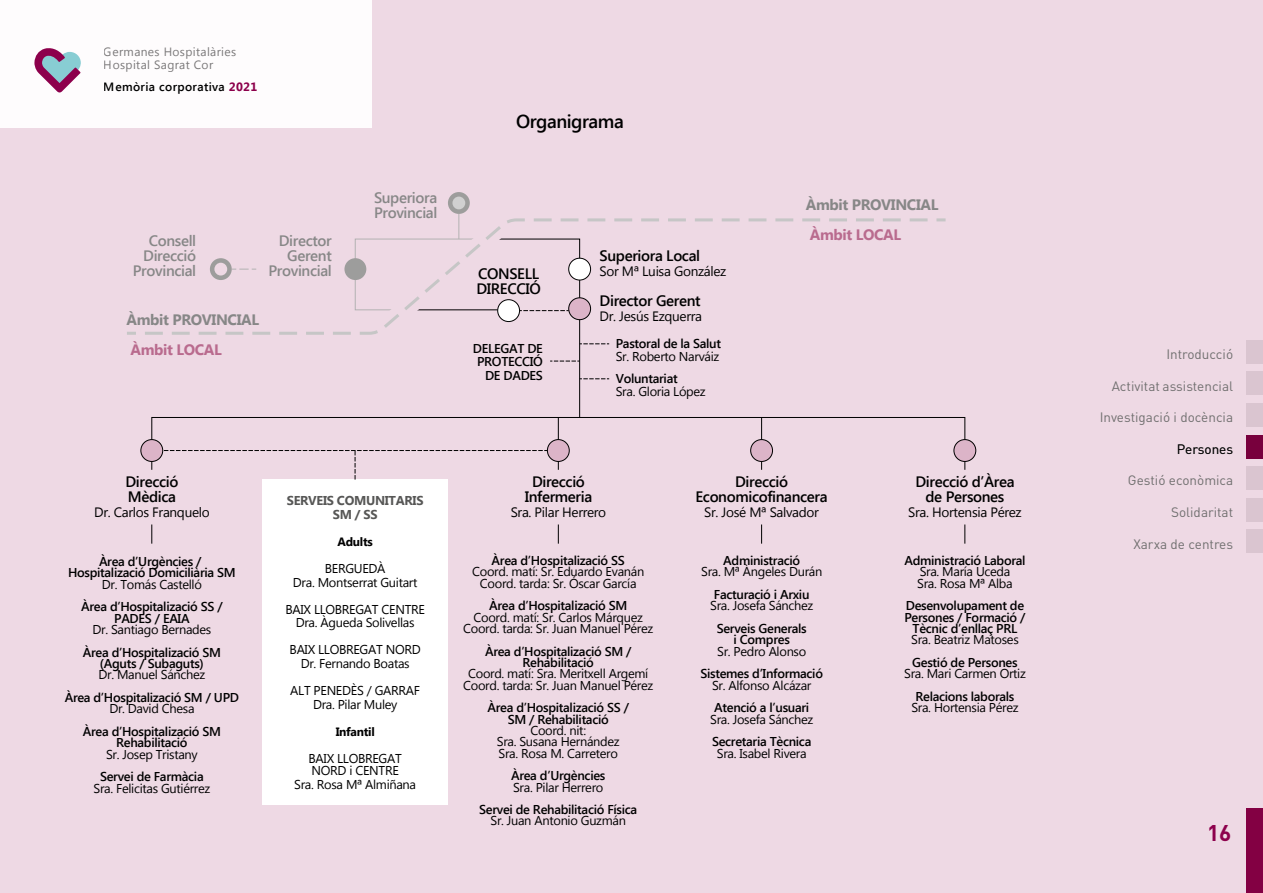
<style>
.page{position:relative;width:1263px;height:893px;background:#eed9e4}
.page>*{position:absolute;margin:0;border:0;box-sizing:border-box;transform-origin:0 0}
.t1{font:700 22.5px "DIN Pro";color:#8d004c}
.t2{font:600 18.75px "Segoe UI";letter-spacing:-.025em;color:#000}
.t3{font:600 15.15px/15.1px "Segoe UI";letter-spacing:-.025em;color:#000;text-align:center}
.t4{font:600 15.15px/15.1px "Segoe UI";letter-spacing:-.025em;color:#878787;text-align:right}
.t5{font:700 15.15px "Segoe UI";letter-spacing:-.025em;color:#878787}
.t6{font:700 15.15px "Segoe UI";letter-spacing:-.025em;color:#b96b8e}
.t7{font:13.65px "Segoe UI";letter-spacing:-.025em;color:#000}
.t8{font:13.5px "DIN Pro";color:#706f6f}
.t9{font:13.5px "DIN Pro";color:#000}
.t10{font:12.9px/11.2px "Segoe UI";letter-spacing:-.025em;color:#000;text-align:center}
.t11{font:600 12.9px/11.2px "Segoe UI";letter-spacing:-.025em;color:#000;text-align:center}
.t12{font:700 12.9px/13.6px "Segoe UI";letter-spacing:-.025em;color:#575756;text-align:center}
.t13{font:700 12.15px "Segoe UI";letter-spacing:-.025em;color:#000}
.t14{font:12px/13.5px "Segoe UI";letter-spacing:.03em;color:#7c7b7b}
.t15{font:600 12px "Segoe UI";letter-spacing:.03em;color:#000}
.s1{font-weight:700;color:#8d004c}
</style>
<div class="page">
<div style="left:1246px;top:808px;width:17px;height:85px;background:#830043"></div>
<div style="left:1246px;top:340px;width:17px;height:23px;background:#dac5d0"></div>
<div style="left:1246px;top:530px;width:17px;height:23px;background:#dac5d0"></div>
<div style="left:1246px;top:498px;width:17px;height:23px;background:#dac5d0"></div>
<div style="left:1246px;top:466px;width:17px;height:24px;background:#dac5d0"></div>
<div style="left:1246px;top:403px;width:17px;height:23px;background:#dac5d0"></div>
<div style="left:1246px;top:372px;width:17px;height:23px;background:#dac5d0"></div>
<div style="left:1246px;top:435px;width:17px;height:23px;background:#78003d"></div>
<div style="left:0;top:0;width:371px;height:128px;background:#fefcfd"></div>
<svg style="left:34px;top:48px;width:47px;height:45px"></svg>
<div style="left:262px;top:480px;width:186px;height:325px;background:#fff"></div>
<svg style="left:151px;top:524px;width:1px;height:20px"></svg>
<svg style="left:558px;top:524px;width:1px;height:20px"></svg>
<svg style="left:761px;top:524px;width:1px;height:20px"></svg>
<svg style="left:964px;top:524px;width:1px;height:20px"></svg>
<div style="left:151px;top:417px;width:814px;height:53px;border:1px solid #000"></div>
<hr style="left:558px;top:417px;width:1px;height:53px;background:#000">
<hr style="left:761px;top:417px;width:1px;height:53px;background:#000">
<svg style="left:152px;top:450px;width:406px;height:30px"></svg>
<div style="left:141px;top:440px;width:22px;height:21px;background:#dcb4c8;border-radius:50%"></div>
<div style="left:140px;top:439px;width:23px;height:23px;border:1px solid #000;border-radius:50%"></div>
<div style="left:547px;top:440px;width:22px;height:21px;background:#dcb4c8;border-radius:50%"></div>
<div style="left:547px;top:439px;width:23px;height:23px;border:1px solid #000;border-radius:50%"></div>
<div style="left:954px;top:440px;width:22px;height:21px;background:#dcb4c8;border-radius:50%"></div>
<div style="left:953px;top:439px;width:23px;height:23px;border:1px solid #000;border-radius:50%"></div>
<div style="left:751px;top:440px;width:21px;height:21px;background:#dcb4c8;border-radius:50%"></div>
<div style="left:750px;top:439px;width:23px;height:23px;border:1px solid #000;border-radius:50%"></div>
<svg style="left:354px;top:192px;width:255px;height:226px"></svg>
<svg style="left:127px;top:196px;width:819px;height:155px"></svg>
<svg style="left:127px;top:332px;width:9px;height:3px"></svg>
<svg style="left:142px;top:217px;width:793px;height:119px"></svg>
<svg style="left:936px;top:218px;width:9px;height:3px"></svg>
<p class="t14" style="left:104px;top:44px;width:134px">Germanes Hospitalàries<br>Hospital Sagrat Cor</p>
<p class="t15" style="left:104px;top:79px;width:155px">Memòria corporativa <span class="s1">2021</span></p>
<p class="t4" style="left:133px;top:232px;width:65px">Consell<br>Direcció<br>Provincial</p>
<p class="t4" style="left:268px;top:232px;width:65px">Director<br>Gerent<br>Provincial</p>
<p class="t5" style="left:126px;top:309px;width:134px">Àmbit PROVINCIAL</p>
<p class="t6" style="left:130px;top:339px;width:93px">Àmbit LOCAL</p>
<p class="t4" style="left:374px;top:189px;width:65px;text-align:left">Superiora<br>Provincial</p>
<h2 class="t2" style="left:516px;top:108px;width:109px">Organigrama</h2>
<p class="t3" style="left:600px;top:248px;width:102px">Superiora Local</p>
<p class="t3" style="left:478px;top:265px;width:62px">CONSELL</p>
<p class="t7" style="left:600px;top:262px;width:128px">Sor Mª Luisa González</p>
<p class="t3" style="left:476px;top:280px;width:66px">DIRECCIÓ</p>
<p class="t3" style="left:600px;top:292px;width:102px">Director Gerent</p>
<p class="t7" style="left:600px;top:307px;width:104px">Dr. Jesús Ezquerra</p>
<p class="t11" style="left:473px;top:341px;width:72px;line-height:13.6px;text-align:right">DELEGAT DE<br>PROTECCIÓ<br>DE DADES</p>
<p class="t11" style="left:616px;top:337px;width:107px">Pastoral de la Salut</p>
<p class="t10" style="left:616px;top:350px;width:105px">Sr. Roberto Narváiz</p>
<p class="t11" style="left:616px;top:372px;width:63px">Voluntariat</p>
<p class="t10" style="left:616px;top:385px;width:91px">Sra. Gloria López</p>
<p class="t5" style="left:806px;top:194px;width:134px">Àmbit PROVINCIAL</p>
<p class="t6" style="left:810px;top:224px;width:93px">Àmbit LOCAL</p>
<p class="t3" style="left:125px;top:473px;width:54px;text-align:left">Direcció<br>Mèdica</p>
<p class="t7" style="left:94px;top:503px;width:117px">Dr. Carlos Franquelo</p>
<p class="t11" style="left:68px;top:555px;width:169px">Àrea d’Urgències /<br>Hospitalizació Domiciliària SM</p>
<p class="t10" style="left:102px;top:578px;width:102px">Dr. Tomás Castelló</p>
<p class="t11" style="left:81px;top:601px;width:143px">Àrea d’Hospitalizació SS /<br>PADES / EAIA</p>
<p class="t10" style="left:93px;top:623px;width:120px">Dr. Santiago Bernades</p>
<p class="t11" style="left:83px;top:646px;width:140px">Àrea d’Hospitalizació SM (Aguts / Subaguts)</p>
<p class="t10" style="left:99px;top:669px;width:108px">Dr. Manuel Sánchez</p>
<p class="t11" style="left:65px;top:691px;width:176px">Àrea d’Hospitalizació SM / UPD</p>
<p class="t10" style="left:109px;top:702px;width:87px">Dr. David Chesa</p>
<p class="t11" style="left:83px;top:725px;width:140px">Àrea d’Hospitalizació SM<br>Rehabilitació</p>
<p class="t10" style="left:106px;top:748px;width:93px">Sr. Josep Tristany</p>
<p class="t11" style="left:100px;top:770px;width:105px">Servei de Farmàcia</p>
<p class="t10" style="left:94px;top:782px;width:118px">Sra. Felicitas Gutiérrez</p>
<p class="t12" style="left:287px;top:493px;width:138px">SERVEIS COMUNITARIS<br>SM / SS</p>
<p class="t13" style="left:338px;top:533px;width:37px">Adults</p>
<p class="t10" style="left:293px;top:561px;width:126px;line-height:13.6px">BERGUEDÀ<br>Dra. Montserrat Guitart</p>
<p class="t10" style="left:285px;top:602px;width:141px;line-height:13.6px">BAIX LLOBREGAT CENTRE<br>Dra. Àgueda Solivellas</p>
<p class="t10" style="left:290px;top:642px;width:133px;line-height:13.6px">BAIX LLOBREGAT NORD<br>Dr. Fernando Boatas</p>
<p class="t10" style="left:290px;top:683px;width:131px;line-height:13.6px">ALT PENEDÈS / GARRAF<br>Dra. Pilar Muley</p>
<p class="t13" style="left:336px;top:723px;width:41px">Infantil</p>
<p class="t10" style="left:309px;top:752px;width:95px;line-height:12px;text-align:left">BAIX LLOBREGAT<br>NORD i CENTRE</p>
<p class="t10" style="left:294px;top:778px;width:123px">Sra. Rosa Mª Almiñana</p>
<p class="t3" style="left:525px;top:473px;width:69px">Direcció<br>Infermeria</p>
<p class="t7" style="left:511px;top:503px;width:97px">Sra. Pilar Herrero</p>
<p class="t11" style="left:492px;top:554px;width:135px">Àrea d’Hospitalizació SS</p>
<p class="t10" style="left:472px;top:566px;width:174px">Coord. matí: Sr. Eduardo Evanán<br>Coord. tarda: Sr. Óscar García</p>
<p class="t11" style="left:489px;top:600px;width:140px">Àrea d’Hospitalizació SM</p>
<p class="t10" style="left:463px;top:611px;width:192px">Coord. matí: Sr. Carlos Márquez<br>Coord. tarda: Sr. Juan Manuel Pérez</p>
<p class="t11" style="left:485px;top:645px;width:148px">Àrea d’Hospitalizació SM /<br>Rehabilitació</p>
<p class="t10" style="left:463px;top:667px;width:192px">Coord. matí: Sra. Meritxell Argemí<br>Coord. tarda: Sr. Juan Manuel Pérez</p>
<p class="t11" style="left:487px;top:701px;width:143px">Àrea d’Hospitalizació SS /<br>SM / Rehabilitació</p>
<p class="t10" style="left:497px;top:724px;width:124px">Coord. nit:<br>Sra. Susana Hernández<br>Sra. Rosa M. Carretero</p>
<p class="t11" style="left:511px;top:769px;width:96px">Àrea d’Urgències</p>
<p class="t10" style="left:513px;top:781px;width:92px">Sra. Pilar Herrero</p>
<p class="t11" style="left:479px;top:803px;width:159px">Servei de Rehabilitació Física</p>
<p class="t10" style="left:490px;top:815px;width:137px">Sr. Juan Antonio Guzmán</p>
<p class="t3" style="left:695px;top:473px;width:134px">Direcció<br>Economicofinancera</p>
<p class="t7" style="left:704px;top:503px;width:116px">Sr. José Mª Salvador</p>
<p class="t11" style="left:723px;top:554px;width:78px">Administració</p>
<p class="t10" style="left:701px;top:566px;width:123px">Sra. Mª Àngeles Durán</p>
<p class="t11" style="left:714px;top:588px;width:97px">Facturació i Arxiu</p>
<p class="t10" style="left:710px;top:600px;width:105px">Sra. Josefa Sánchez</p>
<p class="t11" style="left:717px;top:622px;width:92px">Serveis Generals i Compres</p>
<p class="t10" style="left:717px;top:645px;width:91px">Sr. Pedro Alonso</p>
<p class="t11" style="left:700px;top:667px;width:124px">Sistemes d’Informació</p>
<p class="t10" style="left:712px;top:679px;width:101px">Sr. Alfonso Alcázar</p>
<p class="t11" style="left:714px;top:701px;width:97px">Atenció a l’usuari</p>
<p class="t10" style="left:710px;top:713px;width:105px">Sra. Josefa Sánchez</p>
<p class="t11" style="left:712px;top:735px;width:101px">Secretaria Tècnica</p>
<p class="t10" style="left:717px;top:747px;width:91px">Sra. Isabel Rivera</p>
<p class="t3" style="left:915px;top:473px;width:101px">Direcció d’Àrea de Persones</p>
<p class="t7" style="left:908px;top:503px;width:115px">Sra. Hortensia Pérez</p>
<p class="t11" style="left:904px;top:554px;width:123px">Administració Laboral</p>
<p class="t10" style="left:917px;top:566px;width:97px;text-align:left">Sra. María Uceda<br>Sra. Rosa Mª Alba</p>
<p class="t11" style="left:904px;top:599px;width:123px">Desenvolupament de<br>Persones / Formació /<br>Tècnic d’enllaç PRL</p>
<p class="t10" style="left:911px;top:633px;width:109px">Sra. Beatriz Matoses</p>
<p class="t11" style="left:912px;top:656px;width:107px">Gestió de Persones</p>
<p class="t10" style="left:904px;top:667px;width:123px">Sra. Mari Carmen Ortiz</p>
<p class="t11" style="left:915px;top:690px;width:100px">Relacions laborals</p>
<p class="t10" style="left:911px;top:701px;width:109px">Sra. Hortensia Pérez</p>
<p class="t8" style="left:1166px;top:345px;width:68px">Introducció</p>
<p class="t8" style="left:1112px;top:377px;width:123px">Activitat assistencial</p>
<p class="t8" style="left:1100px;top:408px;width:135px">Investigació i docència</p>
<p class="t9" style="left:1177px;top:440px;width:58px">Persones</p>
<p class="t8" style="left:1128px;top:471px;width:107px">Gestió econòmica</p>
<p class="t8" style="left:1171px;top:503px;width:64px">Solidaritat</p>
<p class="t8" style="left:1133px;top:534px;width:101px">Xarxa de centres</p>
<h1 class="t1" style="left:1207px;top:817px;width:26px">16</h1>
</div>
